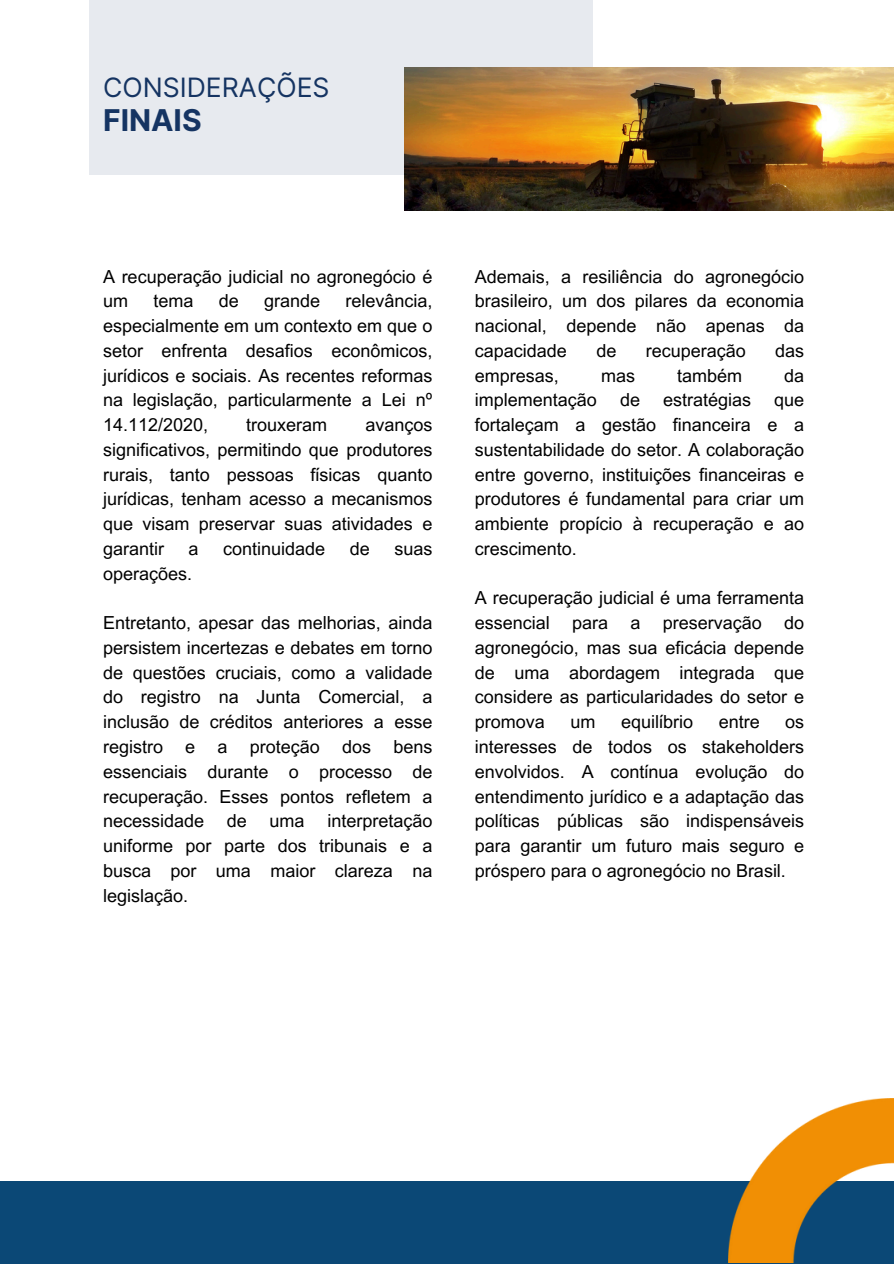
<style>
.page{position:relative;width:894px;height:1264px;background:#fff}
.page>*{position:absolute;margin:0;border:0;box-sizing:border-box;transform-origin:0 0}
.t1{font:700 30px "Inter";color:#153462}
.t2{font:26.7px "Inter";color:#153462}
.t3{font:18px/24.8px "Arial MT Pro";color:#000;text-align:justify}
</style>
<div class="page">
<div style="left:89px;top:0;width:503px;height:175px;background:#e7eaef"></div>
<img style="left:404px;top:67px;width:489px;height:143px">
<div style="left:0;top:1180px;width:893px;height:83px;background:#0b4876"></div>
<img style="left:728px;top:1098px;width:164px;height:164px">
<p class="t2" style="left:103px;top:71px;width:228px">CONSIDERAÇÕES</p>
<p class="t1" style="left:103px;top:102px;width:100px">FINAIS</p>
<h2 class="t3" style="left:103px;top:266px;width:331px">A recuperação judicial no agronegócio é um</h2>
<h2 class="t3" style="left:103px;top:291px;width:331px;text-indent:242px">relevância, especialmente em um contexto em que o setor enfrenta desafios econômicos, jurídicos e sociais. As recentes reformas na legislação, particularmente a Lei nº 14.112/2020,</h2>
<h2 class="t3" style="left:153px;top:291px;width:41px">tema</h2>
<h2 class="t3" style="left:218px;top:291px;width:21px">de</h2>
<h2 class="t3" style="left:264px;top:291px;width:57px">grande</h2>
<h2 class="t3" style="left:246px;top:414px;width:82px">trouxeram</h2>
<h2 class="t3" style="left:103px;top:414px;width:331px;text-indent:262px">avanços significativos, permitindo que produtores rurais, tanto pessoas físicas quanto jurídicas, tenham acesso a mecanismos que visam preservar suas atividades e garantir</h2>
<h2 class="t3" style="left:188px;top:538px;width:12px">a</h2>
<h2 class="t3" style="left:223px;top:538px;width:103px">continuidade</h2>
<h2 class="t3" style="left:350px;top:538px;width:21px">de</h2>
<h2 class="t3" style="left:394px;top:538px;width:39px">suas</h2>
<h2 class="t3" style="left:103px;top:563px;width:90px">operações.</h2>
<h1 class="t3" style="left:103px;top:612px;width:331px">Entretanto, apesar das melhorias, ainda persistem incertezas e debates em torno de questões cruciais, como a validade do registro na Junta Comercial, a inclusão de créditos anteriores a esse registro e a proteção dos bens essenciais durante o processo de recuperação. Esses pontos refletem a necessidade</h1>
<h1 class="t3" style="left:103px;top:810px;width:331px;text-indent:224px">interpretação uniforme por parte dos tribunais e a busca por uma maior clareza na legislação.</h1>
<h1 class="t3" style="left:227px;top:810px;width:21px">de</h1>
<h1 class="t3" style="left:269px;top:810px;width:36px">uma</h1>
<p class="t3" style="left:474px;top:266px;width:331px">Ademais, a resiliência do agronegócio brasileiro, um dos pilares da economia nacional, depende não apenas da capacidade</p>
<p class="t3" style="left:596px;top:340px;width:21px">de</p>
<p class="t3" style="left:645px;top:340px;width:101px">recuperação</p>
<p class="t3" style="left:775px;top:340px;width:30px">das</p>
<p class="t3" style="left:474px;top:365px;width:85px">empresas,</p>
<p class="t3" style="left:601px;top:365px;width:35px">mas</p>
<p class="t3" style="left:677px;top:365px;width:66px">também</p>
<p class="t3" style="left:784px;top:365px;width:21px">da</p>
<p class="t3" style="left:474px;top:390px;width:123px">implementação</p>
<p class="t3" style="left:619px;top:390px;width:21px">de</p>
<p class="t3" style="left:663px;top:390px;width:89px">estratégias</p>
<p class="t3" style="left:474px;top:390px;width:331px;text-indent:299px">que fortaleçam a gestão financeira e a sustentabilidade do setor. A colaboração entre governo, instituições financeiras e produtores é fundamental para criar um ambiente propício à recuperação e ao crescimento.</p>
<p class="t3" style="left:474px;top:588px;width:331px">A recuperação judicial é uma ferramenta essencial para a preservação do agronegócio, mas sua eficácia depende de uma abordagem integrada que considere as particularidades do setor e promova</p>
<p class="t3" style="left:570px;top:711px;width:26px">um</p>
<p class="t3" style="left:621px;top:711px;width:73px">equilíbrio</p>
<p class="t3" style="left:718px;top:711px;width:42px">entre</p>
<p class="t3" style="left:474px;top:711px;width:331px;text-indent:310px">os interesses de todos os stakeholders envolvidos. A contínua evolução do entendimento jurídico e a adaptação das políticas públicas são indispensáveis para garantir um futuro mais seguro e próspero para o agronegócio no Brasil.</p>
</div>
